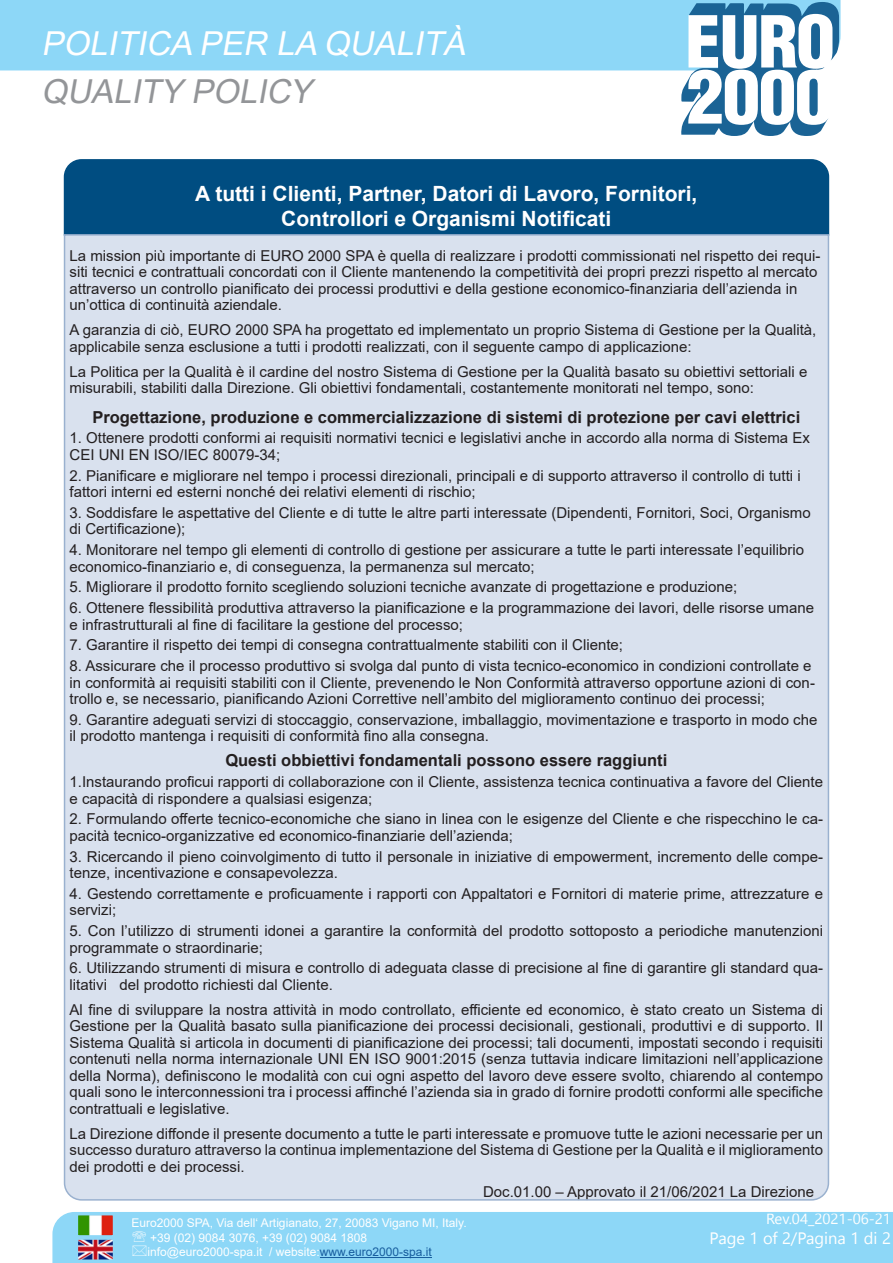
<style>
.page{position:relative;width:893px;height:1263px;background:#fff}
.page>*{position:absolute;margin:0;border:0;box-sizing:border-box;transform-origin:0 0}
.t1{font:italic 33px "Arial";color:#fff}
.t2{font:italic 33px "Arial";color:#939598}
.t3{font:700 21px "Arial";color:#fff}
.t4{font:700 16.5px "Arial";color:#231f20}
.t5{font:16.5px "Segoe UI Emoji";color:#fff}
.t6{font:15px/16.5px "Arial";color:#231f20}
.t7{font:12px "Arial";color:#fff}
.s1{color:#175d9e}
</style>
<div class="page">
<div style="left:0;top:0;width:841px;height:71px;background:#8dd7f7"></div>
<svg style="left:681px;top:2px;width:158px;height:134px"></svg>
<div style="left:63px;top:159px;width:767px;height:74px;background:#004d81"></div>
<div style="left:63px;top:233px;width:767px;height:968px;background:#d9e1ee"></div>
<div style="left:52px;top:1212px;width:841px;height:51px;background:#8dd7f7"></div>
<p class="t1" style="left:41px;top:21px;width:433px">POLITICA PER LA QUALITÀ</p>
<p class="t2" style="left:41px;top:69px;width:280px">QUALITY POLICY</p>
<p class="t3" style="left:195px;top:179px;width:504px">A tutti i Clienti, Partner, Datori di Lavoro, Fornitori,</p>
<p class="t3" style="left:281px;top:204px;width:332px">Controllori e Organismi Notificati</p>
<p class="t6" style="left:70px;top:247px;width:752px">La mission più importante di EURO 2000 SPA è quella di realizzare i prodotti commissionati nel rispetto dei requi&shy;siti tecnici e contrattuali concordati con il Cliente mantenendo la competitività dei propri prezzi rispetto al mercato attraverso un controllo pianificato dei processi produttivi e della gestione economico-finanziaria dell’azienda in un’ottica di continuità aziendale.</p>
<p class="t6" style="left:70px;top:322px;width:748px">A garanzia di ciò, EURO 2000 SPA ha progettato ed implementato un proprio Sistema di Gestione per la Qualità, applicabile senza esclusione a tutti i prodotti realizzati, con il seguente campo di applicazione:</p>
<p class="t6" style="left:70px;top:363px;width:739px">La Politica per la Qualità è il cardine del nostro Sistema di Gestione per la Qualità basato su obiettivi settoriali e misurabili, stabiliti dalla Direzione. Gli obiettivi fondamentali, costantemente monitorati nel tempo, sono:</p>
<p class="t4" style="left:92px;top:405px;width:709px">Progettazione, produzione e commercializzazione di sistemi di protezione per cavi elettrici</p>
<p class="t6" style="left:70px;top:430px;width:742px">1. Ottenere prodotti conformi ai requisiti normativi tecnici e legislativi anche in accordo alla norma di Sistema Ex<br>CEI UNI EN ISO/IEC 80079-34;</p>
<p class="t6" style="left:70px;top:467px;width:733px">2. Pianificare e migliorare nel tempo i processi direzionali, principali e di supporto attraverso il controllo di tutti i fattori interni ed esterni nonché dei relativi elementi di rischio;</p>
<p class="t6" style="left:70px;top:504px;width:743px">3. Soddisfare le aspettative del Cliente e di tutte le altre parti interessate (Dipendenti, Fornitori, Soci, Organismo di Certificazione);</p>
<p class="t6" style="left:70px;top:541px;width:736px">4. Monitorare nel tempo gli elementi di controllo di gestione per assicurare a tutte le parti interessate l’equilibrio economico-finanziario e, di conseguenza, la permanenza sul mercato;</p>
<p class="t6" style="left:70px;top:579px;width:669px">5. Migliorare il prodotto fornito scegliendo soluzioni tecniche avanzate di progettazione e produzione;</p>
<p class="t6" style="left:70px;top:599px;width:746px">6. Ottenere flessibilità produttiva attraverso la pianificazione e la programmazione dei lavori, delle risorse umane e infrastrutturali al fine di facilitare la gestione del processo;</p>
<p class="t6" style="left:70px;top:637px;width:555px">7. Garantire il rispetto dei tempi di consegna contrattualmente stabiliti con il Cliente;</p>
<p class="t6" style="left:70px;top:657px;width:747px">8. Assicurare che il processo produttivo si svolga dal punto di vista tecnico-economico in condizioni controllate e in conformità ai requisiti stabiliti con il Cliente, prevenendo le Non Conformità attraverso opportune azioni di con&shy;trollo e, se necessario, pianificando Azioni Correttive nell’ambito del miglioramento continuo dei processi;</p>
<p class="t6" style="left:70px;top:711px;width:749px">9. Garantire adeguati servizi di stoccaggio, conservazione, imballaggio, movimentazione e trasporto in modo che il prodotto mantenga i requisiti di conformità fino alla consegna.</p>
<p class="t4" style="left:225px;top:749px;width:443px">Questi obbiettivi fondamentali possono essere raggiunti</p>
<p class="t6" style="left:70px;top:773px;width:755px">1.Instaurando proficui rapporti di collaborazione con il Cliente, assistenza tecnica continuativa a favore del Cliente e capacità di rispondere a qualsiasi esigenza;</p>
<p class="t6" style="left:70px;top:811px;width:755px">2. Formulando offerte tecnico-economiche che siano in linea con le esigenze del Cliente e che rispecchino le ca&shy;pacità tecnico-organizzative ed economico-finanziarie dell’azienda;</p>
<p class="t6" style="left:70px;top:848px;width:755px">3. Ricercando il pieno coinvolgimento di tutto il personale in iniziative di empowerment, incremento delle compe&shy;tenze, incentivazione e consapevolezza.</p>
<p class="t6" style="left:70px;top:885px;width:755px">4. Gestendo correttamente e proficuamente i rapporti con Appaltatori e Fornitori di materie prime, attrezzature e servizi;</p>
<p class="t6" style="left:70px;top:922px;width:755px">5. Con l’utilizzo di strumenti idonei a garantire la conformità del prodotto sottoposto a periodiche manutenzioni programmate o straordinarie;</p>
<p class="t6" style="left:70px;top:960px;width:755px">6. Utilizzando strumenti di misura e controllo di adeguata classe di precisione al fine di garantire gli standard qua&shy;litativi del prodotto richiesti dal Cliente.</p>
<p class="t6" style="left:70px;top:1001px;width:755px;text-align:justify">Al fine di sviluppare la nostra attività in modo controllato, efficiente ed economico, è stato creato un Sistema di Gestione per la Qualità basato sulla pianificazione dei processi decisionali, gestionali, produttivi e di supporto. Il Sistema Qualità si articola in documenti di pianificazione dei processi; tali documenti, impostati secondo i requisiti contenuti nella norma internazionale UNI EN ISO 9001:2015 (senza tuttavia indicare limitazioni nell’applicazione della Norma), definiscono le modalità con cui ogni aspetto del lavoro deve essere svolto, chiarendo al contempo quali sono le interconnessioni tra i processi affinché l’azienda sia in grado di fornire prodotti conformi alle specifiche contrattuali e legislative.</p>
<p class="t6" style="left:70px;top:1125px;width:755px;text-align:justify">La Direzione diffonde il presente documento a tutte le parti interessate e promuove tutte le azioni necessarie per un successo duraturo attraverso la continua implementazione del Sistema di Gestione per la Qualità e il miglioramento dei prodotti e dei processi.</p>
<p class="t6" style="left:483px;top:1183px;width:333px">Doc.01.00 – Approvato il 21/06/2021 La Direzione</p>
<p class="t7" style="left:131px;top:1215px;width:337px">Euro2000 SPA, Via dell‘ Artigianato, 27, 20083 Vigano MI, Italy.</p>
<p class="t7" style="left:150px;top:1229px;width:218px">+39 (02) 9084 3076, +39 (02) 9084 1808</p>
<p class="t7" style="left:148px;top:1244px;width:286px">info@euro2000-spa.it / website:<span class="s1">www.euro2000-spa.it</span></p>
<p class="t5" style="left:828px;top:1228px;width:11px">■</p>
</div>
